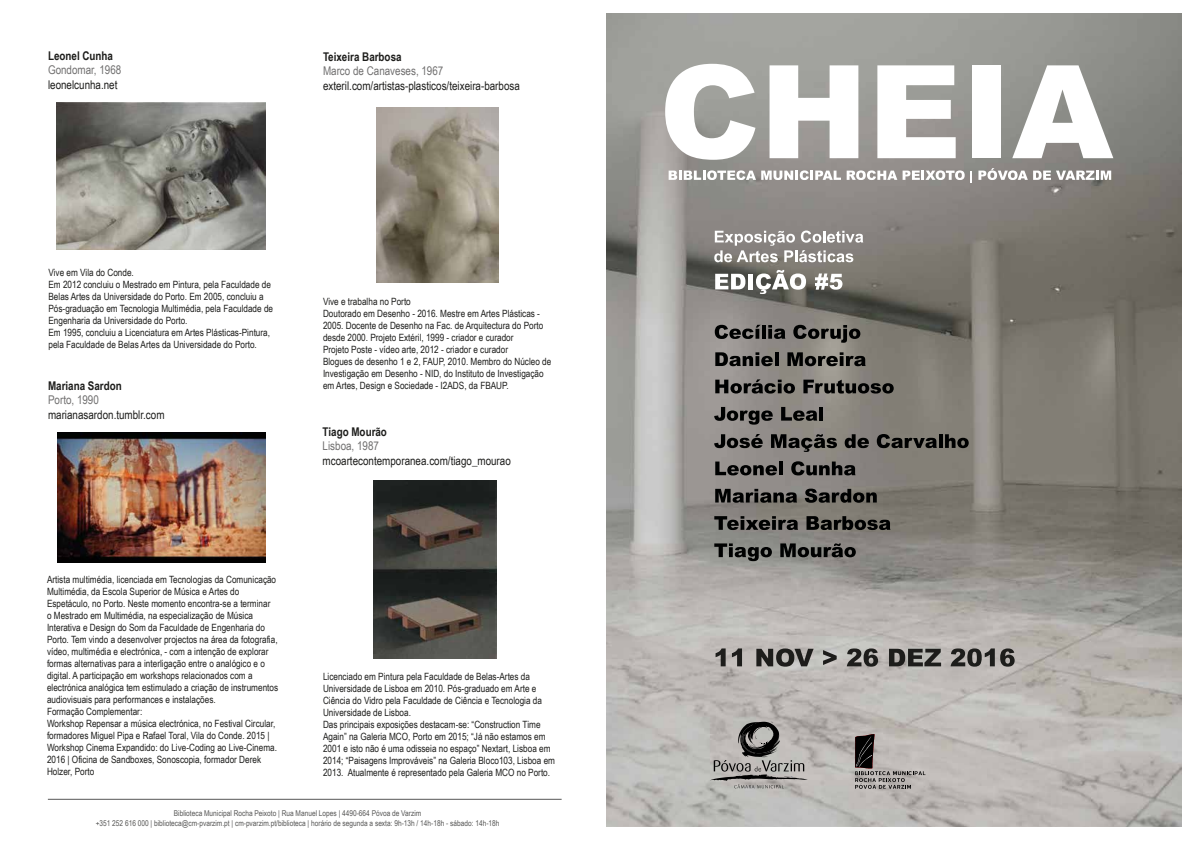
<style>
.page{position:relative;width:1191px;height:842px;background:#fff}
.page>*{position:absolute;margin:0;border:0;box-sizing:border-box;transform-origin:0 0}
.t1{font:12px "Arial Narrow";color:#1d1d1b}
.t2{font:12px "Arial Narrow";color:#706f6f}
.t3{font:700 12px "Arial Narrow";color:#1d1d1b}
.t4{font:10px/12px "Arial Narrow";color:#1d1d1b}
.t5{font:8px/9.6px "Arial Narrow";color:#575756;text-align:center}
</style>
<div class="page">
<img style="left:606px;top:14px;width:575px;height:812px">
<svg style="left:665px;top:64px;width:90px;height:96px"></svg>
<svg style="left:769px;top:65px;width:89px;height:93px"></svg>
<svg style="left:877px;top:65px;width:78px;height:93px"></svg>
<div style="left:972px;top:65px;width:29px;height:93px;background:#fff"></div>
<svg style="left:1012px;top:65px;width:101px;height:93px"></svg>
<svg style="left:714px;top:231px;width:149px;height:31px"></svg>
<svg style="left:715px;top:274px;width:30px;height:15px"></svg>
<div style="left:748px;top:274px;width:5px;height:15px;background:#fff"></div>
<svg style="left:756px;top:270px;width:50px;height:24px"></svg>
<svg style="left:815px;top:273px;width:27px;height:17px"></svg>
<svg style="left:715px;top:648px;width:10px;height:18px"></svg>
<svg style="left:732px;top:648px;width:10px;height:18px"></svg>
<svg style="left:756px;top:648px;width:57px;height:19px"></svg>
<svg style="left:823px;top:650px;width:13px;height:15px"></svg>
<svg style="left:847px;top:648px;width:31px;height:19px"></svg>
<svg style="left:889px;top:649px;width:52px;height:17px"></svg>
<svg style="left:950px;top:648px;width:44px;height:19px"></svg>
<svg style="left:1000px;top:648px;width:14px;height:19px"></svg>
<svg style="left:715px;top:325px;width:45px;height:14px"></svg>
<hr style="left:762px;top:325px;width:3px;height:14px;background:#000101">
<svg style="left:768px;top:325px;width:17px;height:14px"></svg>
<svg style="left:793px;top:325px;width:67px;height:18px"></svg>
<svg style="left:715px;top:352px;width:57px;height:14px"></svg>
<svg style="left:774px;top:352px;width:4px;height:14px"></svg>
<svg style="left:787px;top:352px;width:78px;height:14px"></svg>
<svg style="left:715px;top:379px;width:80px;height:14px"></svg>
<svg style="left:803px;top:380px;width:90px;height:13px"></svg>
<svg style="left:714px;top:407px;width:58px;height:18px"></svg>
<svg style="left:781px;top:407px;width:36px;height:14px"></svg>
<hr style="left:819px;top:407px;width:4px;height:14px;background:#000101">
<svg style="left:714px;top:434px;width:48px;height:14px"></svg>
<svg style="left:771px;top:434px;width:66px;height:18px"></svg>
<svg style="left:844px;top:434px;width:25px;height:14px"></svg>
<svg style="left:876px;top:434px;width:61px;height:14px"></svg>
<svg style="left:938px;top:434px;width:4px;height:14px"></svg>
<svg style="left:945px;top:434px;width:23px;height:14px"></svg>
<svg style="left:715px;top:461px;width:62px;height:14px"></svg>
<hr style="left:779px;top:461px;width:3px;height:14px;background:#000101">
<svg style="left:791px;top:461px;width:64px;height:14px"></svg>
<svg style="left:715px;top:489px;width:82px;height:14px"></svg>
<svg style="left:805px;top:489px;width:71px;height:14px"></svg>
<svg style="left:714px;top:516px;width:84px;height:14px"></svg>
<svg style="left:806px;top:516px;width:84px;height:14px"></svg>
<svg style="left:714px;top:543px;width:58px;height:18px"></svg>
<svg style="left:780px;top:543px;width:75px;height:14px"></svg>
<svg style="left:668px;top:170px;width:296px;height:10px"></svg>
<svg style="left:970px;top:171px;width:2px;height:11px"></svg>
<svg style="left:978px;top:168px;width:49px;height:12px"></svg>
<svg style="left:1033px;top:171px;width:78px;height:9px"></svg>
<svg style="left:710px;top:721px;width:98px;height:67px;background:#989593"></svg>
<svg style="left:855px;top:734px;width:70px;height:55px;background:#96918f"></svg>
<img style="left:58px;top:433px;width:207px;height:129px">
<img style="left:376px;top:108px;width:123px;height:175px">
<img style="left:373px;top:481px;width:123px;height:177px">
<img style="left:57px;top:102px;width:209px;height:148px">
<hr style="left:48px;top:799px;width:513px;height:1px;background:#575756">
<p class="t3" style="left:48px;top:46px;width:67px">Leonel Cunha</p>
<p class="t2" style="left:48px;top:61px;width:75px">Gondomar, 1968</p>
<p class="t1" style="left:48px;top:75px;width:71px">leonelcunha.net</p>
<p class="t3" style="left:323px;top:47px;width:80px">Teixeira Barbosa</p>
<p class="t2" style="left:323px;top:62px;width:122px">Marco de Canaveses, 1967</p>
<p class="t1" style="left:323px;top:76px;width:198px">exteril.com/artistas-plasticos/teixeira-barbosa</p>
<p class="t4" style="left:48px;top:267px;width:226px">Vive em Vila do Conde.<br>Em 2012 concluiu o Mestrado em Pintura, pela Faculdade de Belas Artes da Universidade do Porto. Em 2005, concluiu a Pós-graduação em Tecnologia Multimédia, pela Faculdade de Engenharia da Universidade do Porto.<br>Em 1995, concluiu a Licenciatura em Artes Plásticas-Pintura, pela Faculdade de Belas Artes da Universidade do Porto.</p>
<p class="t4" style="left:323px;top:295px;width:230px">Vive e trabalha no Porto<br>Doutorado em Desenho - 2016. Mestre em Artes Plásticas - 2005. Docente de Desenho na Fac. de Arquitectura do Porto desde 2000. Projeto Extéril, 1999 - criador e curador<br>Projeto Poste - vídeo arte, 2012 - criador e curador<br>Blogues de desenho 1 e 2, FAUP, 2010. Membro do Núcleo de Investigação em Desenho - NID, do Instituto de Investigação</p>
<p class="t3" style="left:48px;top:377px;width:75px">Mariana Sardon</p>
<p class="t4" style="left:323px;top:379px;width:187px">em Artes, Design e Sociedade - I2ADS, da FBAUP.</p>
<p class="t2" style="left:48px;top:391px;width:52px">Porto, 1990</p>
<p class="t1" style="left:48px;top:406px;width:118px">marianasardon.tumblr.com</p>
<p class="t4" style="left:47px;top:573px;width:233px">Artista multimédia, licenciada em Tecnologias da Comunicação Multimédia, da Escola Superior de Música e Artes do Espetáculo, no Porto. Neste momento encontra-se a terminar<br>o Mestrado em Multimédia, na especialização de Música Interativa e Design do Som da Faculdade de Engenharia do Porto. Tem vindo a desenvolver projectos na área da fotografia, vídeo, multimédia e electrónica, - com a intenção de explorar formas alternativas para a interligação entre o analógico e o digital. A participação em workshops relacionados com a electrónica analógica tem estimulado a criação de instrumentos audiovisuais para performances e instalações.<br>Formação Complementar:<br>Workshop Repensar a música electrónica, no Festival Circular, formadores Miguel Pipa e Rafael Toral, Vila do Conde. 2015 | Workshop Cinema Expandido: do Live-Coding ao Live-Cinema.<br>2016 | Oficina de Sandboxes, Sonoscopia, formador Derek Holzer, Porto</p>
<p class="t3" style="left:323px;top:423px;width:66px">Tiago Mourão</p>
<p class="t2" style="left:323px;top:437px;width:58px">Lisboa, 1987</p>
<p class="t1" style="left:323px;top:452px;width:190px">mcoartecontemporanea.com/tiago_mourao</p>
<p class="t4" style="left:323px;top:670px;width:233px">Licenciado em Pintura pela Faculdade de Belas-Artes da Universidade de Lisboa em 2010. Pós-graduado em Arte e Ciência do Vidro pela Faculdade de Ciência e Tecnologia da Universidade de Lisboa.<br>Das principais exposições destacam-se: “Construction Time Again” na Galeria MCO, Porto em 2015; “Já não estamos em 2001 e isto não é uma odisseia no espaço” Nextart, Lisboa em 2014; “Paisagens Improváveis” na Galeria Bloco103, Lisboa em 2013. Atualmente é representado pela Galeria MCO no Porto.</p>
<p class="t5" style="left:96px;top:808px;width:405px">Biblioteca Municipal Rocha Peixoto | Rua Manuel Lopes | 4490-664 Póvoa de Varzim<br>+351 252 616 000 | biblioteca@cm-pvarzim.pt | cm-pvarzim.pt/biblioteca | horário de segunda a sexta: 9h-13h / 14h-18h - sábado: 14h-18h</p>
</div>
